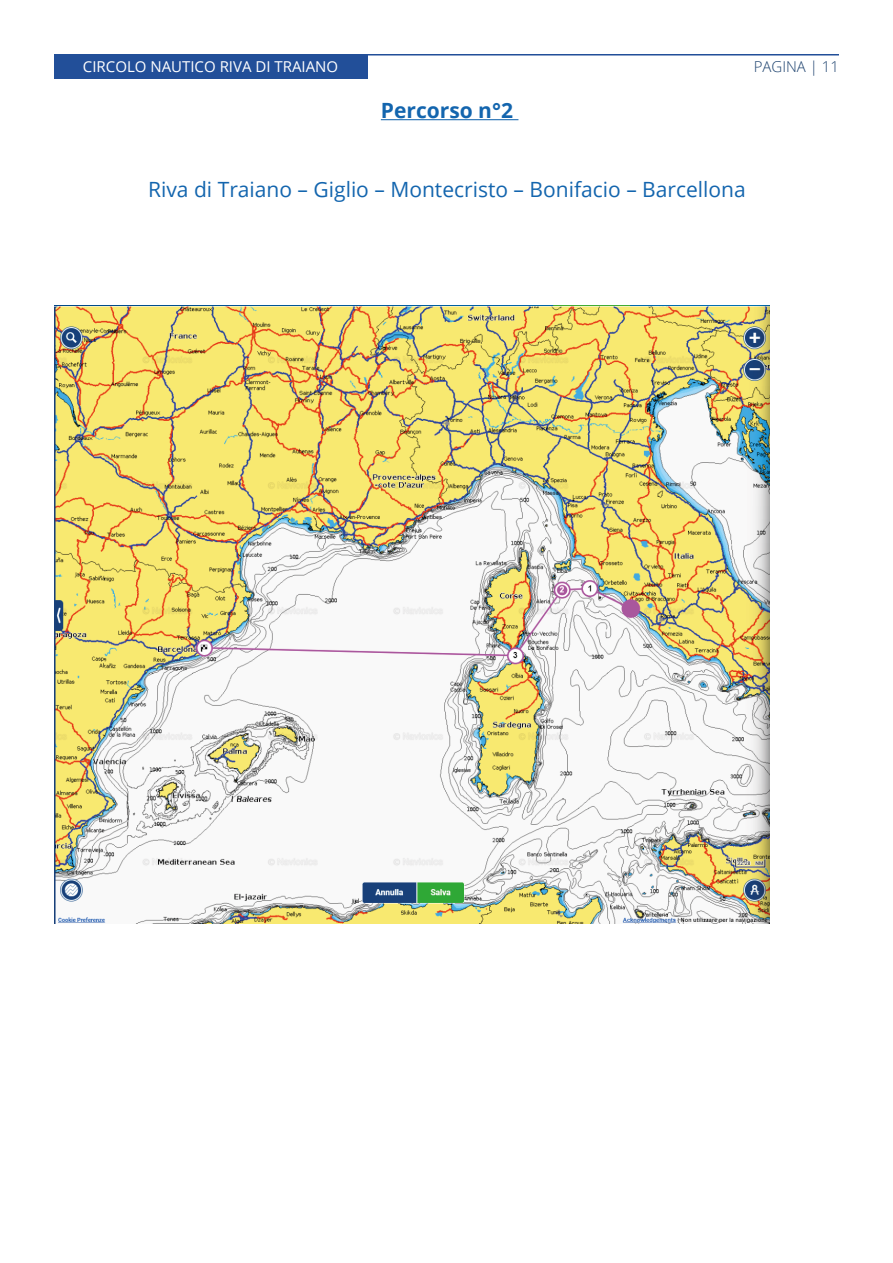
<style>
.page{position:relative;width:893px;height:1263px;background:#fff}
.page>*{position:absolute;margin:0;border:0;box-sizing:border-box;transform-origin:0 0}
.Normal_wrd_1{font:21px "Open Sans";color:#1365ae}
.Normal_wrd_1-2{font:700 21px "Open Sans";color:#1365ae}
.t1{font:15px "Open Sans";color:#fff}
.t2{font:300 15px "Open Sans";color:#1e436f}
</style>
<div class="page">
<div style="left:54px;top:54px;width:313px;height:25px;background:#224f99"></div>
<hr style="left:367px;top:54px;width:472px;height:2px;background:#224f99">
<hr style="left:381px;top:119px;width:137px;height:1px;background:#1365ae">
<img style="left:54px;top:306px;width:715px;height:617px">
<p class="t1" style="left:83px;top:56px;width:257px">CIRCOLO NAUTICO RIVA DI TRAIANO</p>
<p class="t2" style="left:754px;top:56px;width:87px">PAGINA | 11</p>
<p class="Normal_wrd_1-2" style="left:381px;top:96px;width:134px">Percorso n°2</p>
<p class="Normal_wrd_1" style="left:148px;top:175px;width:599px">Riva di Traiano – Giglio – Montecristo – Bonifacio – Barcellona</p>
</div>
